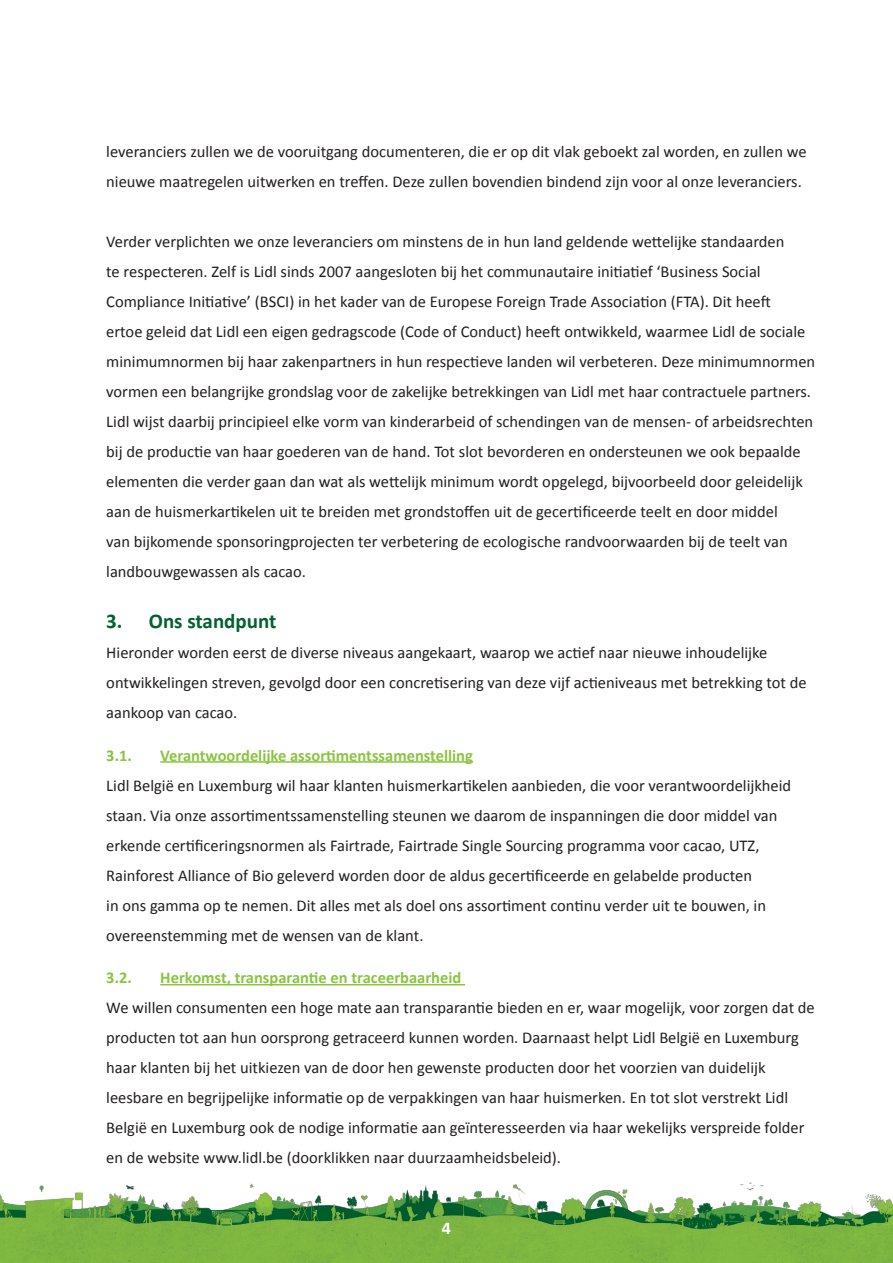
<style>
.page{position:relative;width:893px;height:1263px;background:#fff}
.page>*{position:absolute;margin:0;border:0;box-sizing:border-box;transform-origin:0 0}
.t1{font:700 21px "Calibri";color:#00622e}
.t2{font:700 18px "Calibri";color:#fff}
.TEKST{font:16.5px/30px "Calibri";color:#231f20}
.t3{font:700 16.5px "Calibri";color:#89c53f}
</style>
<div class="page">
<hr style="left:160px;top:761px;width:313px;height:2px;background:#89c53f">
<hr style="left:160px;top:984px;width:305px;height:1px;background:#89c53f">
<img style="left:0;top:1182px;width:893px;height:81px">
<p class="TEKST" style="left:106px;top:137px;width:702px">leveranciers zullen we de vooruitgang documenteren, die er op dit vlak geboekt zal worden, en zullen we nieuwe maatregelen uitwerken en treffen. Deze zullen bovendien bindend zijn voor al onze leveranciers.</p>
<p class="TEKST" style="left:106px;top:227px;width:710px">Verder verplichten we onze leveranciers om minstens de in hun land geldende wettelijke standaarden<br>te respecteren. Zelf is Lidl sinds 2007 aangesloten bij het communautaire initiatief ‘Business Social Compliance Initiative’ (BSCI) in het kader van de Europese Foreign Trade Association (FTA). Dit heeft<br>ertoe geleid dat Lidl een eigen gedragscode (Code of Conduct) heeft ontwikkeld, waarmee Lidl de sociale minimumnormen bij haar zakenpartners in hun respectieve landen wil verbeteren. Deze minimumnormen vormen een belangrijke grondslag voor de zakelijke betrekkingen van Lidl met haar contractuele partners.<br>Lidl wijst daarbij principieel elke vorm van kinderarbeid of schendingen van de mensen- of arbeidsrechten bij de productie van haar goederen van de hand. Tot slot bevorderen en ondersteunen we ook bepaalde elementen die verder gaan dan wat als wettelijk minimum wordt opgelegd, bijvoorbeeld door geleidelijk aan de huismerkartikelen uit te breiden met grondstoffen uit de gecertificeerde teelt en door middel<br>van bijkomende sponsoringprojecten ter verbetering de ecologische randvoorwaarden bij de teelt van landbouwgewassen als cacao.</p>
<p class="t1" style="left:106px;top:607px;width:172px">3. Ons standpunt</p>
<p class="TEKST" style="left:106px;top:637px;width:702px">Hieronder worden eerst de diverse niveaus aangekaart, waarop we actief naar nieuwe inhoudelijke ontwikkelingen streven, gevolgd door een concretisering van deze vijf actieniveaus met betrekking tot de aankoop van cacao.</p>
<p class="t3" style="left:106px;top:744px;width:27px">3.1.</p>
<p class="t3" style="left:160px;top:744px;width:314px">Verantwoordelijke assortimentssamenstelling</p>
<p class="TEKST" style="left:106px;top:770px;width:686px">Lidl België en Luxemburg wil haar klanten huismerkartikelen aanbieden, die voor verantwoordelijkheid staan. Via onze assortimentssamenstelling steunen we daarom de inspanningen die door middel van erkende certificeringsnormen als Fairtrade, Fairtrade Single Sourcing programma voor cacao, UTZ, Rainforest Alliance of Bio geleverd worden door de aldus gecertificeerde en gelabelde producten<br>in ons gamma op te nemen. Dit alles met als doel ons assortiment continu verder uit te bouwen, in overeenstemming met de wensen van de klant.</p>
<p class="t3" style="left:106px;top:967px;width:27px">3.2.</p>
<p class="t3" style="left:160px;top:967px;width:302px">Herkomst, transparantie en traceerbaarheid</p>
<p class="TEKST" style="left:106px;top:993px;width:710px">We willen consumenten een hoge mate aan transparantie bieden en er, waar mogelijk, voor zorgen dat de producten tot aan hun oorsprong getraceerd kunnen worden. Daarnaast helpt Lidl België en Luxemburg haar klanten bij het uitkiezen van de door hen gewenste producten door het voorzien van duidelijk leesbare en begrijpelijke informatie op de verpakkingen van haar huismerken. En tot slot verstrekt Lidl België en Luxemburg ook de nodige informatie aan geïnteresseerden via haar wekelijks verspreide folder en de website www.lidl.be (doorklikken naar duurzaamheidsbeleid).</p>
<p class="t2" style="left:442px;top:1216px;width:11px">4</p>
</div>
